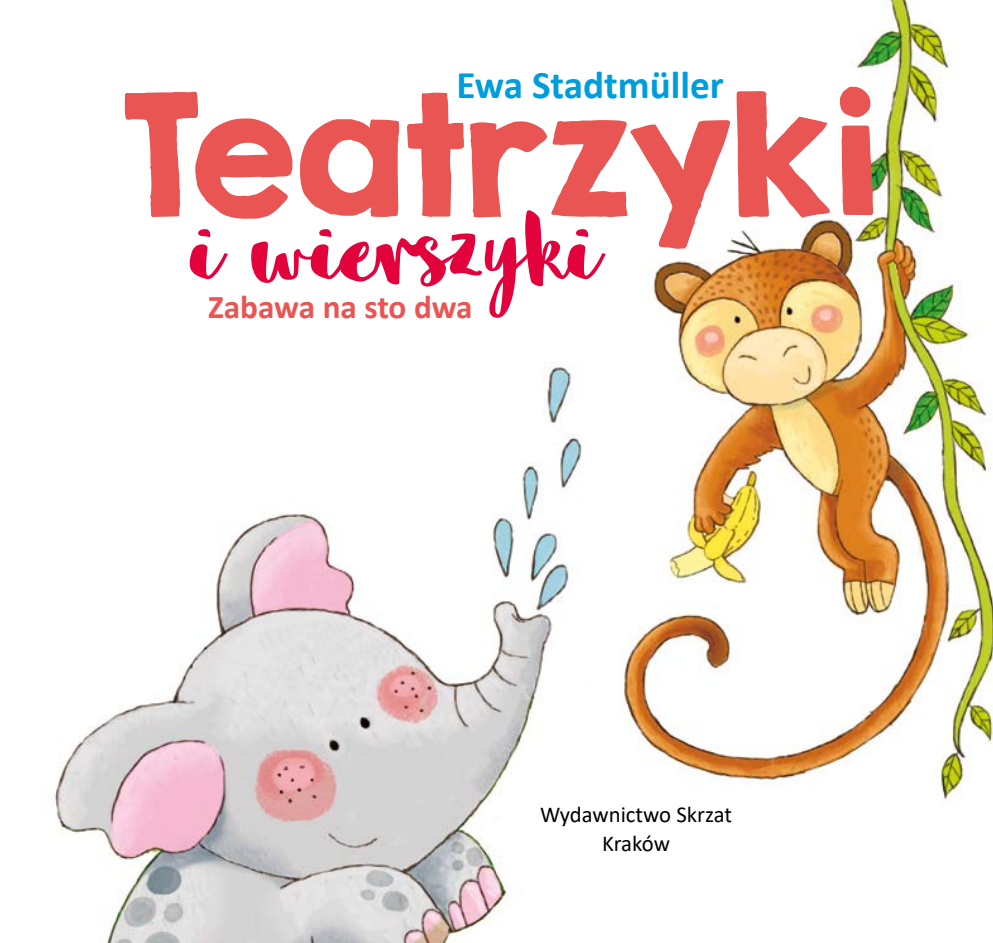
<style>
.page{position:relative;width:993px;height:943px;background:#fff}
.page>*{position:absolute;margin:0;border:0;box-sizing:border-box;transform-origin:0 0}
.t1{font:150.5px "KG Second Chances Solid 2";color:#e85552}
.t2{font:700 39.2px "Calibri";color:#009ddc}
.t3{font:700 33.25px "Calibri";letter-spacing:-.005em;color:#e85552}
.t4{font:22.75px/28.7px "Calibri";color:#000;text-align:center}
</style>
<div class="page">
<img style="left:622px;top:0;width:370px;height:804px">
<img style="left:54px;top:362px;width:529px;height:581px">
<svg style="left:190px;top:229px;width:38px;height:50px"></svg>
<svg style="left:251px;top:210px;width:354px;height:108px"></svg>
<h2 class="t2" style="left:456px;top:57px;width:268px">Ewa Stadtmüller</h2>
<h1 class="t1" style="left:122px;top:59px;width:760px">Teatrzyki</h1>
<h3 class="t3" style="left:208px;top:283px;width:266px">Zabawa na sto dwa</h3>
<p class="t4" style="left:540px;top:799px;width:193px">Wydawnictwo Skrzat<br>Kraków</p>
</div>
